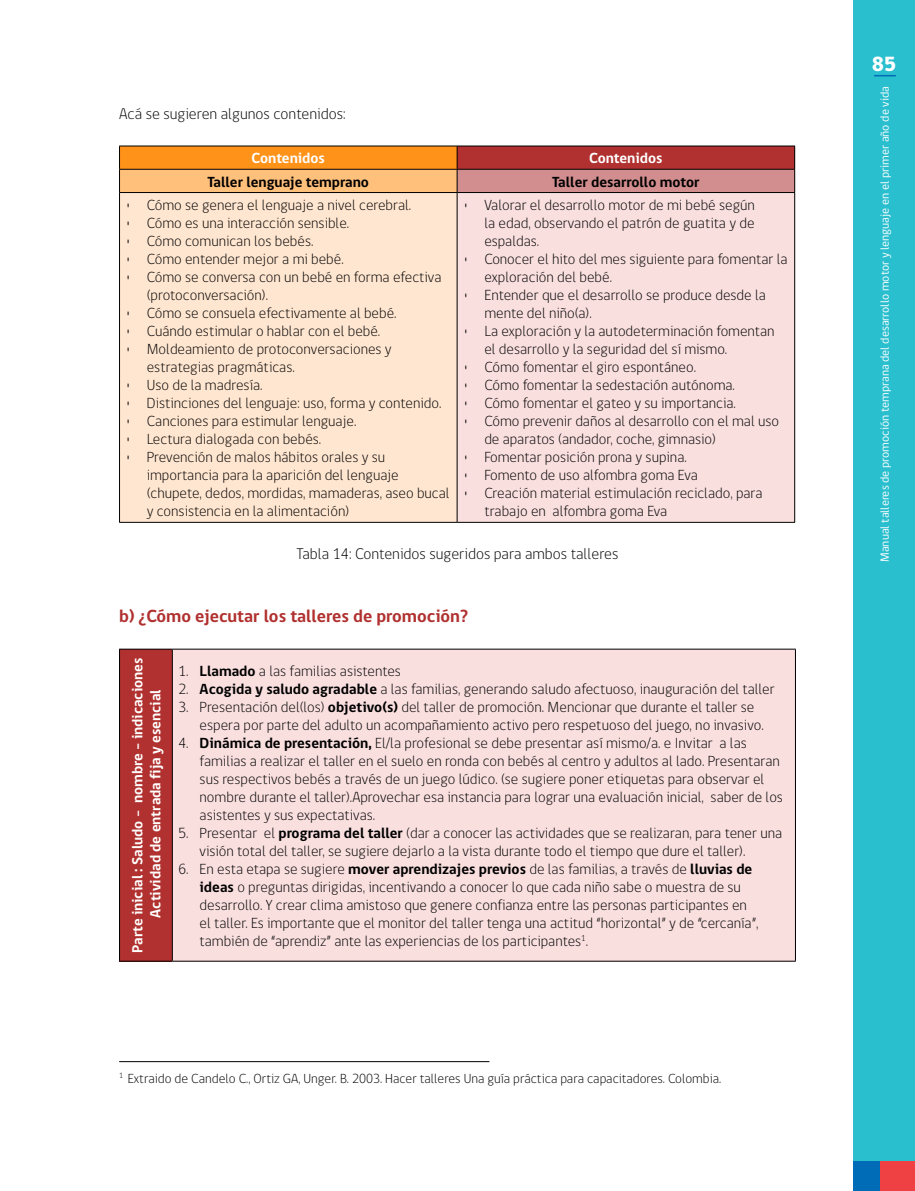
<style>
.page{position:relative;width:915px;height:1191px;background:#fff}
.page>*{position:absolute;margin:0;border:0;box-sizing:border-box;transform-origin:0 0}
.t1{font:800 21px "gob CL";color:#fff}
.t2{font:700 18px "gob CL";color:#b0312f}
.t3{font:300 15.75px "gob CL";color:#000}
.t4{font:300 15px/18px "gob CL";color:#000}
.t5{font:700 15px/18px "gob CL";color:#fff;text-align:center}
.t6{font:700 15px "gob CL";color:#000}
.t7{font:300 13.5px "gob CL";color:#000}
.t8{font:12px "gob CL";color:#fff}
.s1{font-weight:700}
</style>
<div class="page">
<div style="left:853px;top:0;width:61px;height:1191px;background:#2abfce"></div>
<div style="left:853px;top:1160px;width:26px;height:31px;background:#006cb7"></div>
<div style="left:879px;top:1160px;width:35px;height:31px;background:#ef4144"></div>
<svg style="left:874px;top:75px;width:21px;height:1px"></svg>
<div style="left:119px;top:146px;width:338px;height:23px;background:#ff931a"></div>
<div style="left:457px;top:146px;width:337px;height:23px;background:#b0312f"></div>
<div style="left:119px;top:169px;width:338px;height:23px;background:#ffc07c"></div>
<div style="left:457px;top:169px;width:337px;height:23px;background:#d28d8e"></div>
<div style="left:119px;top:192px;width:338px;height:330px;background:#ffe6d0"></div>
<div style="left:457px;top:192px;width:337px;height:330px;background:#fadfdf"></div>
<hr style="left:457px;top:146px;width:337px;height:1px;background:#000">
<hr style="left:119px;top:193px;width:1px;height:329px;background:#000">
<hr style="left:456px;top:193px;width:1px;height:329px;background:#000">
<hr style="left:794px;top:193px;width:1px;height:329px;background:#000">
<hr style="left:119px;top:522px;width:338px;height:1px;background:#000">
<hr style="left:457px;top:522px;width:337px;height:1px;background:#000">
<hr style="left:457px;top:169px;width:337px;height:1px;background:#000">
<svg style="left:794px;top:146px;width:1px;height:46px"></svg>
<hr style="left:457px;top:192px;width:337px;height:1px;background:#000">
<hr style="left:119px;top:192px;width:338px;height:1px;background:#000">
<svg style="left:119px;top:147px;width:1px;height:45px"></svg>
<hr style="left:119px;top:146px;width:338px;height:1px;background:#000">
<svg style="left:456px;top:146px;width:1px;height:46px"></svg>
<hr style="left:119px;top:169px;width:338px;height:1px;background:#000">
<div style="left:119px;top:649px;width:53px;height:312px;background:#b0312f"></div>
<div style="left:172px;top:649px;width:623px;height:312px;background:#fadfdf"></div>
<hr style="left:119px;top:649px;width:1px;height:311px;background:#000">
<hr style="left:119px;top:649px;width:53px;height:1px;background:#000">
<hr style="left:119px;top:960px;width:53px;height:1px;background:#000">
<hr style="left:172px;top:649px;width:1px;height:311px;background:#000">
<hr style="left:172px;top:649px;width:623px;height:1px;background:#000">
<hr style="left:794px;top:649px;width:1px;height:311px;background:#000">
<hr style="left:172px;top:960px;width:623px;height:1px;background:#000">
<hr style="left:119px;top:1061px;width:370px;height:1px;background:#000">
<p class="t3" style="left:119px;top:103px;width:228px">Acá se sugieren algunos contenidos:</p>
<p class="t5" style="left:251px;top:150px;width:75px">Contenidos</p>
<p class="t5" style="left:589px;top:150px;width:75px">Contenidos</p>
<p class="t6" style="left:207px;top:171px;width:163px">Taller lenguaje temprano</p>
<p class="t6" style="left:552px;top:171px;width:149px">Taller desarrollo motor</p>
<p class="t4" style="left:125px;top:197px;width:287px">• Cómo se genera el lenguaje a nivel cerebral.</p>
<p class="t4" style="left:125px;top:215px;width:225px">• Cómo es una interacción sensible.</p>
<p class="t4" style="left:125px;top:233px;width:189px">• Cómo comunican los bebés.</p>
<p class="t4" style="left:125px;top:251px;width:219px">• Cómo entender mejor a mi bebé.</p>
<p class="t4" style="left:147px;top:269px;width:296px;text-indent:-21px">• Cómo se conversa con un bebé en forma efectiva (protoconversación).</p>
<p class="t4" style="left:125px;top:305px;width:272px">• Cómo se consuela efectivamente al bebé.</p>
<p class="t4" style="left:125px;top:323px;width:256px">• Cuándo estimular o hablar con el bebé.</p>
<p class="t4" style="left:147px;top:341px;width:246px;text-indent:-21px">• Moldeamiento de protoconversaciones y estrategias pragmáticas.</p>
<p class="t4" style="left:125px;top:377px;width:138px">• Uso de la madresía.</p>
<p class="t4" style="left:125px;top:395px;width:317px">• Distinciones del lenguaje: uso, forma y contenido.</p>
<p class="t4" style="left:125px;top:413px;width:232px">• Canciones para estimular lenguaje.</p>
<p class="t4" style="left:125px;top:431px;width:197px">• Lectura dialogada con bebés.</p>
<p class="t4" style="left:147px;top:449px;width:304px;text-indent:-21px">• Prevención de malos hábitos orales y su importancia para la aparición del lenguaje (chupete, dedos, mordidas, mamaderas, aseo bucal y consistencia en la alimentación)</p>
<p class="t4" style="left:484px;top:197px;width:272px;text-align:justify;text-indent:-21px">• Valorar el desarrollo motor de mi bebé según la edad, observando el patrón de guatita y de espaldas.</p>
<p class="t4" style="left:484px;top:251px;width:304px;text-indent:-21px">• Conocer el hito del mes siguiente para fomentar la exploración del bebé.</p>
<p class="t4" style="left:484px;top:287px;width:283px;text-indent:-21px">• Entender que el desarrollo se produce desde la mente del niño(a).</p>
<p class="t4" style="left:484px;top:323px;width:291px;text-indent:-21px">• La exploración y la autodeterminación fomentan el desarrollo y la seguridad del sí mismo.</p>
<p class="t4" style="left:463px;top:359px;width:234px">• Cómo fomentar el giro espontáneo.</p>
<p class="t4" style="left:463px;top:377px;width:273px">• Cómo fomentar la sedestación autónoma.</p>
<p class="t4" style="left:463px;top:395px;width:274px">• Cómo fomentar el gateo y su importancia.</p>
<p class="t4" style="left:484px;top:413px;width:296px;text-indent:-21px">• Cómo prevenir daños al desarrollo con el mal uso de aparatos (andador, coche, gimnasio)</p>
<p class="t4" style="left:463px;top:449px;width:225px">• Fomentar posición prona y supina.</p>
<p class="t4" style="left:463px;top:467px;width:236px">• Fomento de uso alfombra goma Eva</p>
<p class="t4" style="left:484px;top:485px;width:279px;text-indent:-21px">• Creación material estimulación reciclado, para trabajo en alfombra goma Eva</p>
<p class="t3" style="left:296px;top:543px;width:323px">Tabla 14: Contenidos sugeridos para ambos talleres</p>
<p class="t2" style="left:119px;top:603px;width:350px">b) ¿Cómo ejecutar los talleres de promoción?</p>
<p class="t5" style="left:129px;top:952px;width:296px;rotate:-90deg">Parte inicial : Saludo - nombre – indicaciones<br>Actividad de entrada fija y esencial</p>
<p class="t4" style="left:178px;top:662px;width:224px">1. <span class="s1">Llamado</span> a las familias asistentes</p>
<p class="t4" style="left:178px;top:680px;width:597px">2. <span class="s1">Acogida y saludo agradable</span> a las familias, generando saludo afectuoso, inauguración del taller</p>
<p class="t4" style="left:199px;top:698px;width:565px;text-indent:-21px">3. Presentación del(los) <span class="s1">objetivo(s)</span> del taller de promoción. Mencionar que durante el taller se espera por parte del adulto un acompañamiento activo pero respetuoso del juego, no invasivo.</p>
<p class="t4" style="left:199px;top:734px;width:584px;text-indent:-21px">4. <span class="s1">Dinámica de presentación,</span> El/la profesional se debe presentar así mismo/a. e Invitar a las familias a realizar el taller en el suelo en ronda con bebés al centro y adultos al lado. Presentaran sus respectivos bebés a través de un juego lúdico. (se sugiere poner etiquetas para observar el nombre durante el taller).Aprovechar esa instancia para lograr una evaluación inicial, saber de los asistentes y sus expectativas.</p>
<p class="t4" style="left:199px;top:824px;width:584px;text-indent:-21px">5. Presentar el <span class="s1">programa del taller</span> (dar a conocer las actividades que se realizaran, para tener una visión total del taller, se sugiere dejarlo a la vista durante todo el tiempo que dure el taller).</p>
<p class="t4" style="left:199px;top:860px;width:560px;text-indent:-21px">6. En esta etapa se sugiere <span class="s1">mover aprendizajes previos</span> de las familias, a través de <span class="s1">lluvias de ideas</span> o preguntas dirigidas, incentivando a conocer lo que cada niño sabe o muestra de su desarrollo. Y crear clima amistoso que genere confianza entre las personas participantes en el taller. Es importante que el monitor del taller tenga una actitud “horizontal” y de “cercanía”, también de “aprendiz” ante las experiencias de los participantes<sup>1</sup>.</p>
<p class="t7" style="left:119px;top:1069px;width:603px"><sup>1</sup> Extraido de Candelo C., Ortiz GA, Unger. B. 2003. Hacer talleres Una guía práctica para capacitadores. Colombia.</p>
<h1 class="t1" style="left:871px;top:49px;width:26px">85</h1>
<p class="t8" style="left:876px;top:562px;width:477px;rotate:-90deg">Manual talleres de promoción temprana del desarrollo motor y lenguaje en el primer año de vida</p>
</div>
